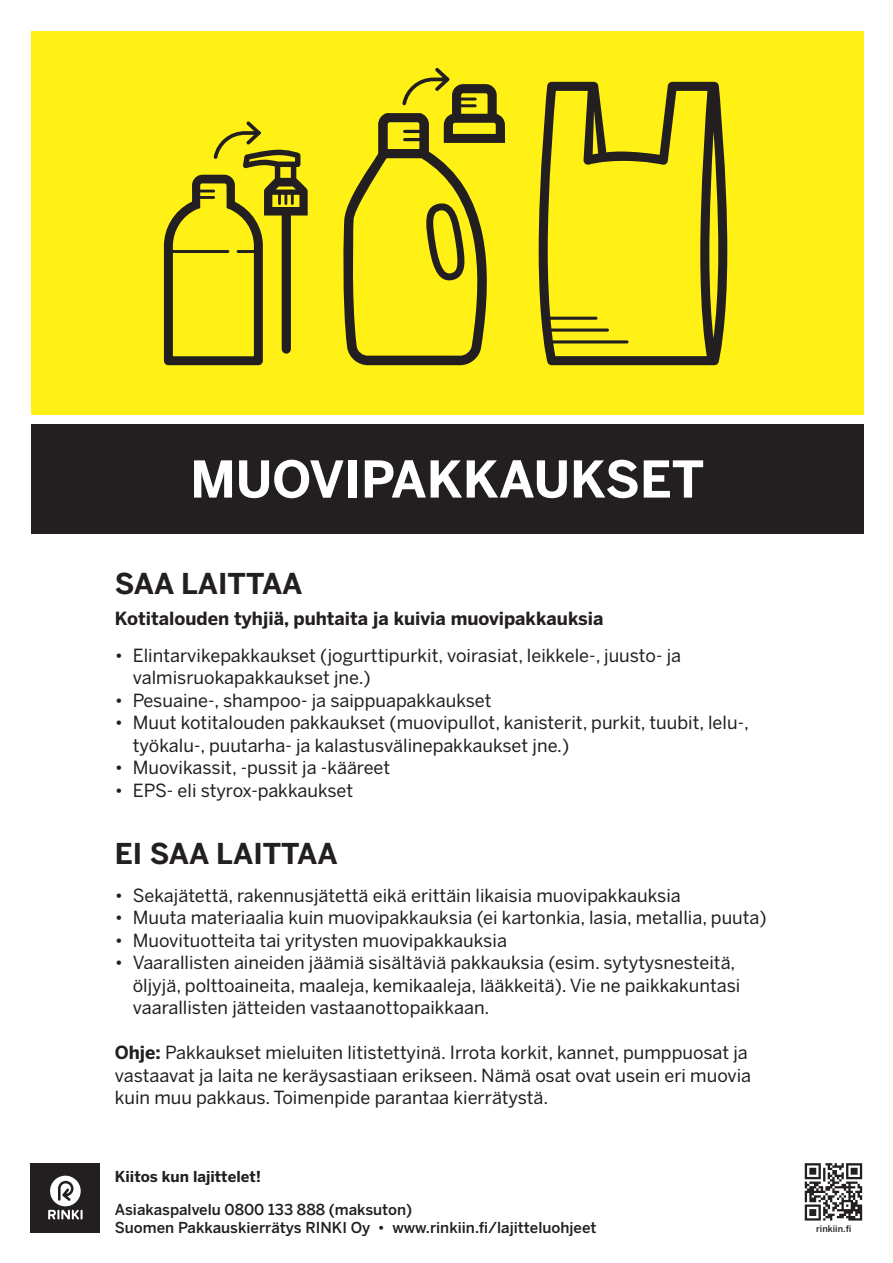
<style>
.page{position:relative;width:893px;height:1263px;background:#fff}
.page>*{position:absolute;margin:0;border:0;box-sizing:border-box;transform-origin:0 0}
.t1{font:700 50.25px "Benton Sans";color:#fff}
.t2{font:700 28.5px "Benton Sans";color:#231f20}
.t3{font:18px/22.5px "Benton Sans";color:#231f20}
.t4{font:700 18px "Benton Sans";color:#231f20}
.t5{font:500 15px/18px "Benton Sans";color:#231f20}
.t6{font:700 15px "Benton Sans";color:#231f20}
.t7{font:500 9px "Benton Sans";color:#231f20}
.s1{font-weight:700}
</style>
<div class="page">
<div style="left:31px;top:424px;width:832px;height:110px;background:#231f20"></div>
<div style="left:31px;top:31px;width:833px;height:384px;background:#fff116"></div>
<svg style="left:539px;top:82px;width:188px;height:283px"></svg>
<svg style="left:164px;top:67px;width:341px;height:298px"></svg>
<div style="left:282px;top:212px;width:9px;height:137px;background:#231f20"></div>
<div style="left:31px;top:1163px;width:69px;height:69px;background:#231f20"></div>
<svg style="left:48px;top:1176px;width:35px;height:43px"></svg>
<svg style="left:805px;top:1163px;width:57px;height:57px"></svg>
<h1 class="t1" style="left:190px;top:449px;width:516px">MUOVIPAKKAUKSET</h1>
<h2 class="t2" style="left:115px;top:567px;width:189px">SAA LAITTAA</h2>
<p class="t4" style="left:115px;top:607px;width:490px">Kotitalouden tyhjiä, puhtaita ja kuivia muovipakkauksia</p>
<p class="t3" style="left:133px;top:644px;width:550px;text-indent:-18px">• Elintarvikepakkaukset (jogurttipurkit, voirasiat, leikkele-, juusto- ja valmisruokapakkaukset jne.)</p>
<p class="t3" style="left:115px;top:689px;width:378px">• Pesuaine-, shampoo- ja saippuapakkaukset</p>
<p class="t3" style="left:133px;top:711px;width:618px;text-indent:-18px">• Muut kotitalouden pakkaukset (muovipullot, kanisterit, purkit, tuubit, lelu-, työkalu-, puutarha- ja kalastusvälinepakkaukset jne.)</p>
<p class="t3" style="left:115px;top:756px;width:277px">• Muovikassit, -pussit ja -kääreet</p>
<p class="t3" style="left:115px;top:779px;width:240px">• EPS- eli styrox-pakkaukset</p>
<h2 class="t2" style="left:115px;top:837px;width:224px">EI SAA LAITTAA</h2>
<p class="t3" style="left:115px;top:884px;width:568px">• Sekajätettä, rakennusjätettä eikä erittäin likaisia muovipakkauksia</p>
<p class="t3" style="left:115px;top:906px;width:653px">• Muuta materiaalia kuin muovipakkauksia (ei kartonkia, lasia, metallia, puuta)</p>
<p class="t3" style="left:115px;top:929px;width:394px">• Muovituotteita tai yritysten muovipakkauksia</p>
<p class="t3" style="left:133px;top:951px;width:609px;text-indent:-18px">• Vaarallisten aineiden jäämiä sisältäviä pakkauksia (esim. sytytysnesteitä, öljyjä, polttoaineita, maaleja, kemikaaleja, lääkkeitä). Vie ne paikkakuntasi vaarallisten jätteiden vastaanottopaikkaan.</p>
<p class="t3" style="left:115px;top:1041px;width:638px"><span class="s1">Ohje:</span> Pakkaukset mieluiten litistettyinä. Irrota korkit, kannet, pumppuosat ja vastaavat ja laita ne keräysastiaan erikseen. Nämä osat ovat usein eri muovia kuin muu pakkaus. Toimenpide parantaa kierrätystä.</p>
<p class="t6" style="left:115px;top:1167px;width:148px">Kiitos kun lajittelet!</p>
<p class="t5" style="left:115px;top:1200px;width:483px">Asiakaspalvelu 0800 133 888 (maksuton)<br>Suomen Pakkauskierrätys RINKI Oy • www.rinkiin.fi/lajitteluohjeet</p>
<p class="t7" style="left:816px;top:1223px;width:37px">rinkiin.fi</p>
</div>
